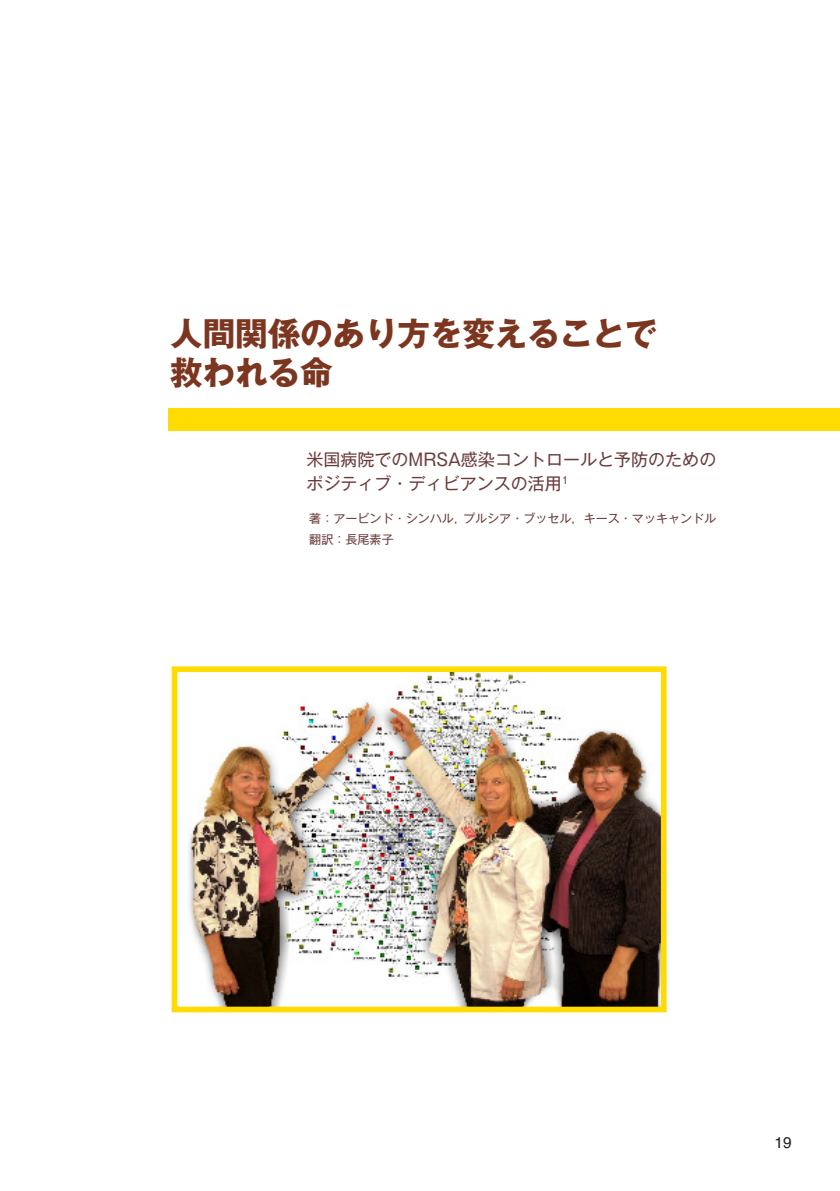
<style>
.page{position:relative;width:840px;height:1191px;background:#fff}
.page>*{position:absolute;margin:0;border:0;box-sizing:border-box;transform-origin:0 0}
.t1{font:700 32.6px "Gothic MB101 Pro";letter-spacing:-.005em;color:#7c351e}
.t2{font:17px/24px "Gothic MB101 Pro";color:#6b3b3c}
.t3{font:15.6px "Helvetica";color:#231f20}
.t4{font:12px "Gothic MB101 Pro";color:#6b3b3c}
</style>
<div class="page">
<img style="left:188px;top:673px;width:471px;height:332px">
<div style="left:169px;top:408px;width:670px;height:22px;background:#ffdc01"></div>
<div style="left:171px;top:666px;width:495px;height:346px;border:6px solid #ffdc01"></div>
<p class="t1" style="left:170px;top:307px;width:488px">人間関係のあり方を変えることで</p>
<p class="t1" style="left:170px;top:346px;width:164px">救われる命</p>
<p class="t2" style="left:306px;top:445px;width:411px">米国病院でのMRSA感染コントロールと予防のためのポジティブ・ディビアンスの活用<sup>1</sup></p>
<p class="t4" style="left:309px;top:508px;width:408px">著：アービンド・シンハル，プルシア・ブッセル，キース・マッキャンドル</p>
<p class="t4" style="left:309px;top:530px;width:86px">翻訳：長尾素子</p>
<p class="t3" style="left:774px;top:1128px;width:19px">19</p>
</div>
